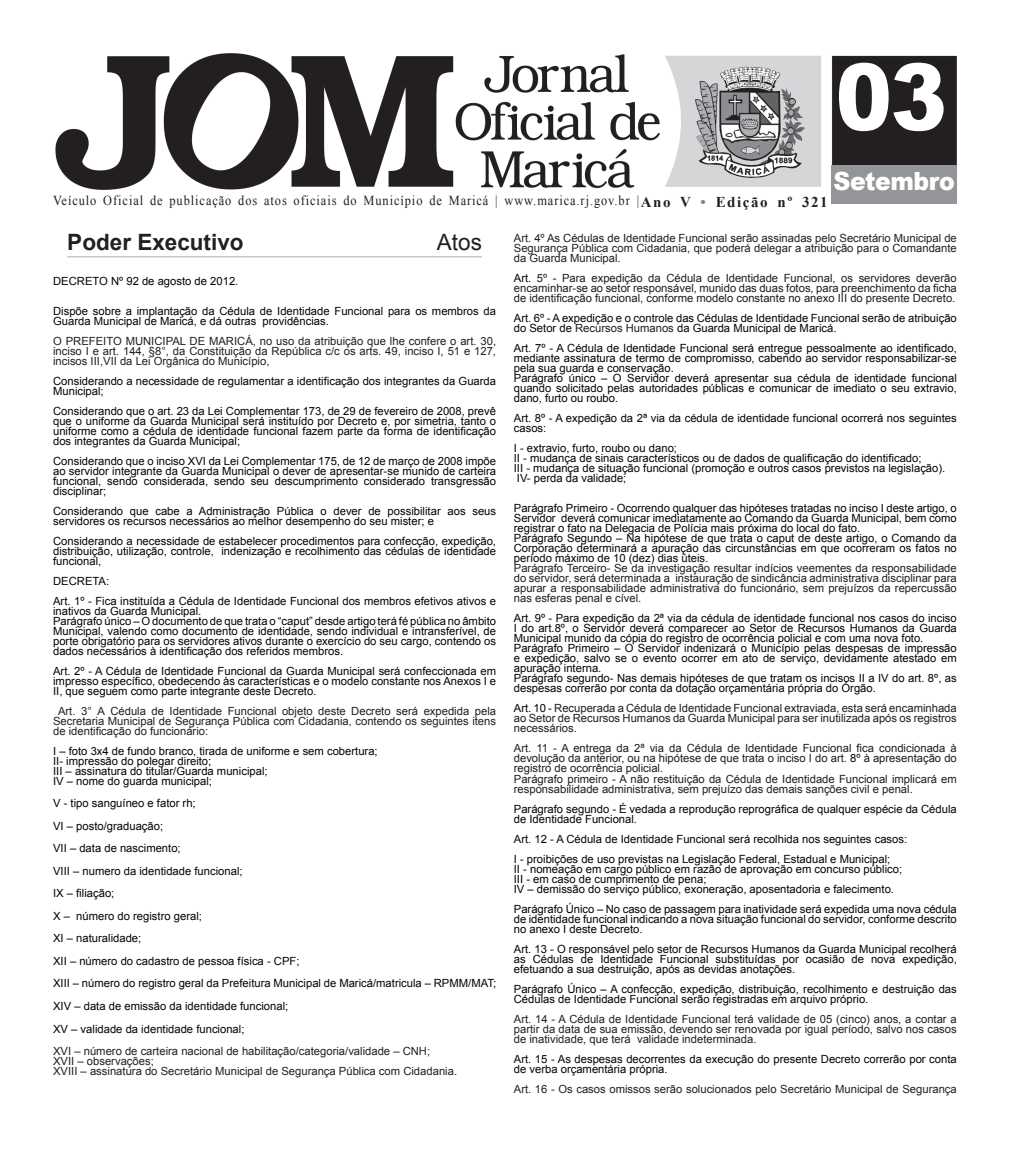
<style>
.page{position:relative;width:1010px;height:1152px;background:#fff}
.page>*{position:absolute;margin:0;border:0;box-sizing:border-box;transform-origin:0 0}
.t1{font:900 92.5px "Arial";color:#fff;scale:.92 1}
.t2{font:900 25px "Arial";letter-spacing:-.02em;color:#fff;scale:.94 1}
.t3{font:700 22.5px "Arial";color:#231f20}
.t4{font:22.5px "Arial";color:#231f20}
.t5{font:700 15px "Times New Roman";letter-spacing:.1em;color:#231f20}
.t6{font:13.75px "Times New Roman";letter-spacing:.075em;color:#231f20;scale:.9 1}
.t7{font:11.25px/10px "Arial";color:#040503}
.t8{font:11.25px/10px "Arial";color:#231f20;text-align:justify}
.t9{font:11.25px/10px "Arial";color:#201d1e;text-align:justify}
.s1{color:#808285}
.s2{color:#201d1e}
.s3{color:#040503}
</style>
<div class="page">
<img style="left:55px;top:53px;width:902px;height:137px">
<div style="left:831px;top:166px;width:126px;height:38px;background:#939598"></div>
<hr style="left:67px;top:256px;width:415px;height:1px;background:#bcbdc0">
<h1 class="t1" style="left:835px;top:30px;width:123px">03</h1>
<h2 class="t2" style="left:833px;top:163px;width:130px">Setembro</h2>
<p class="t6" style="left:53px;top:191px;width:653px">Veículo Oficial de publicação dos atos oficiais do Município de Maricá | www.marica.rj.gov.br |</p>
<h3 class="t5" style="left:641px;top:191px;width:188px">Ano V <span class="s1">•</span> Edição nº 321</h3>
<h3 class="t3" style="left:67px;top:227px;width:178px">Poder Executivo</h3>
<h3 class="t4" style="left:437px;top:227px;width:47px">Atos</h3>
<p class="t7" style="left:53px;top:276px;width:187px">DECRETO Nº 92 de agosto de 2012.</p>
<p class="t7" style="left:53px;top:306px;width:444px">Dispõe sobre a implantação da Cédula de Identidade Funcional para os membros da<br>Guarda Municipal de Maricá, e dá outras providências.</p>
<p class="t8" style="left:53px;top:336px;width:444px">O PREFEITO MUNICIPAL DE MARICÁ, no uso da atribuição que lhe confere o art. 30, inciso I e art. 144, §8°, da Constituição da República c/c os arts. 49, inciso I, 51 e 127, incisos III,VII da Lei Orgânica do Município,</p>
<p class="t7" style="left:53px;top:376px;width:444px">Considerando a necessidade de regulamentar a identificação dos integrantes da Guarda<br>Municipal;</p>
<p class="t7" style="left:53px;top:406px;width:444px;text-align:justify">Considerando que o art. 23 da Lei Complementar 173, de 29 de fevereiro de 2008, prevê que o uniforme da Guarda Municipal será instituído por Decreto e, por simetria, tanto o uniforme como a cédula de identidade funcional fazem parte da forma de identificação dos integrantes da Guarda Municipal;</p>
<p class="t7" style="left:53px;top:456px;width:444px;text-align:justify">Considerando que o inciso XVI da Lei Complementar 175, de 12 de março de 2008 impõe ao servidor integrante da Guarda Municipal o dever de apresentar-se munido de carteira funcional, sendo considerada, sendo seu descumprimento considerado transgressão disciplinar;</p>
<p class="t7" style="left:53px;top:506px;width:444px">Considerando que cabe a Administração Pública o dever de possibilitar aos seus servidores os recursos necessários ao melhor desempenho do seu mister; e</p>
<p class="t7" style="left:53px;top:536px;width:444px;text-align:justify">Considerando a necessidade de estabelecer procedimentos para confecção, expedição, distribuição, utilização, controle, indenização e recolhimento das cédulas de identidade funcional,</p>
<p class="t7" style="left:53px;top:571px;width:444px;line-height:20px">DECRETA:<br>Art. 1º - Fica instituída a Cédula de Identidade Funcional dos membros efetivos ativos e</p>
<p class="t7" style="left:53px;top:606px;width:444px">inativos da Guarda Municipal.<br>Parágrafo único – O documento de que trata o “caput” desde artigo terá fé pública no âmbito Municipal, valendo como documento de identidade, sendo individual e intransferível, de porte obrigatório para os servidores ativos durante o exercício do seu cargo, contendo os dados necessários à identificação dos referidos membros.</p>
<p class="t7" style="left:53px;top:666px;width:444px;text-align:justify">Art. 2º - A Cédula de Identidade Funcional da Guarda Municipal será confeccionada em impresso específico, obedecendo às características e o modelo constante nos Anexos I e II, que seguem como parte integrante deste Decreto.</p>
<p class="t8" style="left:53px;top:706px;width:444px;text-indent:5px">Art. 3° A Cédula de Identidade Funcional objeto deste Decreto será expedida pela Secretaria Municipal de Segurança Pública com Cidadania, contendo os seguintes itens de identificação do funcionário:</p>
<p class="t7" style="left:53px;top:746px;width:326px">I – foto 3x4 de fundo branco, tirada de uniforme e sem cobertura; II- impressão do polegar direito;<br>III – assinatura do titular/Guarda municipal;<br>IV – nome do guarda municipal;</p>
<p class="t7" style="left:53px;top:792px;width:444px;line-height:22.5px">V - tipo sanguíneo e fator rh;<br>VI – posto/graduação;<br>VII – data de nascimento;<br>VIII – numero da identidade funcional;<br>IX – filiação;<br>X – número do registro geral;<br>XI – naturalidade;<br>XII – número do cadastro de pessoa física - CPF;<br>XIII – número do registro geral da Prefeitura Municipal de Maricá/matricula – RPMM/MAT; XIV – data de emissão da identidade funcional;<br>XV – validade da identidade funcional;</p>
<p class="t8" style="left:53px;top:1046px;width:405px;text-align:left">XVI – número de carteira nacional de habilitação/categoria/validade – CNH;<br>XVII – observações;<br>XVIII – assinatura do Secretário Municipal de Segurança Pública com Cidadania.</p>
<p class="t8" style="left:514px;top:233px;width:444px"><span class="s2">Art. 4º As Cédulas de Identidade Funcional serão</span> assinadas pelo Secretário Municipal de Segurança Pública com Cidadania, que poderá delegar a atribuição para o Comandante da Guarda Municipal.</p>
<p class="t9" style="left:514px;top:273px;width:444px"><span class="s3">Art.</span> 5º <span class="s3">-</span> Para expedição da Cédula de Identidade Funcional, os servidores deverão encaminhar-se ao setor responsável, munido das duas fotos, para preenchimento da ficha de identificação funcional, conforme modelo constante no anexo III do presente Decreto.</p>
<p class="t7" style="left:514px;top:313px;width:444px">Art. 6º - A expedição e o controle das Cédulas de Identidade Funcional serão de atribuição do Setor de <span class="s2">Recursos Humanos</span> da Guarda Municipal de Maricá.</p>
<p class="t7" style="left:514px;top:343px;width:444px">Art. 7º - A Cédula de Identidade Funcional será entregue pessoalmente ao identificado, mediante assinatura de termo de compromisso, cabendo ao servidor responsabilizar-se pela sua guarda e conservação.<br>Parágrafo único – O Servidor deverá apresentar sua cédula de identidade funcional quando solicitado pelas autoridades públicas e comunicar de imediato o seu extravio, dano, furto ou roubo.</p>
<p class="t7" style="left:514px;top:413px;width:444px">Art. 8º - A expedição da 2ª via da cédula de identidade funcional ocorrerá nos seguintes casos:</p>
<p class="t7" style="left:514px;top:443px;width:433px">I - extravio, furto, roubo ou dano;<br>II - mudança de sinais característicos ou de dados de qualificação do identificado;<br>III - mudança de situação funcional (promoção e outros casos previstos na legislação).<br>IV- perda da validade;</p>
<p class="t7" style="left:514px;top:503px;width:444px">Parágrafo Primeiro - Ocorrendo qualquer das hipóteses tratadas no inciso I deste artigo, o Servidor deverá comunicar imediatamente ao Comando da Guarda Municipal, bem como registrar o fato na Delegacia de Polícia mais próxima do local do fato.<br>Parágrafo Segundo – Na hipótese de que trata o caput de deste artigo, o Comando da Corporação determinará a apuração das circunstâncias em que ocorreram os fatos no período máximo de 10 (dez) dias úteis.</p>
<p class="t8" style="left:514px;top:563px;width:444px">Parágrafo Terceiro- Se da investigação resultar indícios veementes da responsabilidade do servidor, será determinada a instauração de sindicância administrativa disciplinar para apurar a responsabilidade administrativa do funcionário, sem prejuízos da repercussão nas esferas penal e cível.</p>
<p class="t7" style="left:514px;top:613px;width:444px">Art. 9º - Para expedição da 2ª via da cédula de identidade funcional nos casos do inciso I do art.8º, o Servidor deverá comparecer ao Setor de Recursos Humanos da Guarda Municipal munido da cópia do registro de ocorrência policial e com uma nova foto.<br>Parágrafo Primeiro – O Servidor indenizará o Município pelas despesas de impressão e expedição, salvo se o evento ocorrer em ato de serviço, devidamente atestado em apuração interna.<br>Parágrafo segundo- Nas demais hipóteses de que tratam os incisos II a IV do art. 8º, as despesas correrão por conta da dotação orçamentária própria do Órgão.</p>
<p class="t9" style="left:514px;top:703px;width:444px"><span class="s3">Art. 10 -</span> Recuperada a Cédula de Identidade Funcional extraviada, esta será encaminhada ao Setor de Recursos Humanos da Guarda Municipal para ser inutilizada após os registros necessários.</p>
<p class="t9" style="left:514px;top:743px;width:444px;text-align:left">Art. 11 - A entrega da 2ª via da Cédula de Identidade Funcional fica condicionada à devolução da anterior, ou na hipótese de que trata o inciso I do art. <span class="s3">8º</span> à apresentação do registro de ocorrência policial.<br>Parágrafo primeiro - A não restituição da Cédula de Identidade Funcional implicará em responsabilidade administrativa, sem prejuízo das demais sanções civil e penal.</p>
<p class="t7" style="left:514px;top:803px;width:444px">Parágrafo segundo - É vedada a reprodução reprográfica de qualquer espécie da Cédula de Identidade Funcional.</p>
<p class="t7" style="left:514px;top:828px;width:395px;line-height:20px">Art. 12 - A Cédula de Identidade Funcional será recolhida nos seguintes casos:<br>I - proibições de uso previstas na Legislação Federal, Estadual e Municipal;</p>
<p class="t7" style="left:514px;top:863px;width:390px">II - nomeação em cargo público em razão de aprovação em concurso público;<br>III - em caso de cumprimento de pena;<br>IV – demissão do serviço público, exoneração, aposentadoria e falecimento.</p>
<p class="t7" style="left:514px;top:903px;width:444px;text-align:justify">Parágrafo Único – No caso de passagem para inatividade será expedida uma nova cédula de identidade funcional indicando a nova situação funcional do servidor, conforme descrito no anexo I deste Decreto.</p>
<p class="t7" style="left:514px;top:943px;width:444px;text-align:justify">Art. 13 - O responsável pelo setor de Recursos Humanos da Guarda Municipal recolherá as Cédulas de Identidade Funcional substituídas por ocasião de nova expedição, efetuando a sua destruição, após as devidas anotações.</p>
<p class="t7" style="left:514px;top:983px;width:444px">Parágrafo Único – A confecção, expedição, distribuição, recolhimento e destruição das<br>Cédulas de Identidade Funcional serão registradas em arquivo próprio.</p>
<p class="t8" style="left:514px;top:1013px;width:444px">Art. 14 - A Cédula de Identidade Funcional terá validade de 05 (cinco) anos, a contar a partir da data de sua emissão, devendo ser renovada por igual período, salvo nos casos de inatividade, que terá validade indeterminada.</p>
<p class="t7" style="left:514px;top:1053px;width:444px">Art. 15 - As despesas decorrentes da execução do presente Decreto correrão por conta de verba orçamentária própria.</p>
<p class="t8" style="left:514px;top:1083px;width:444px">Art. 16 - Os casos omissos serão solucionados pelo Secretário Municipal de Segurança</p>
</div>
